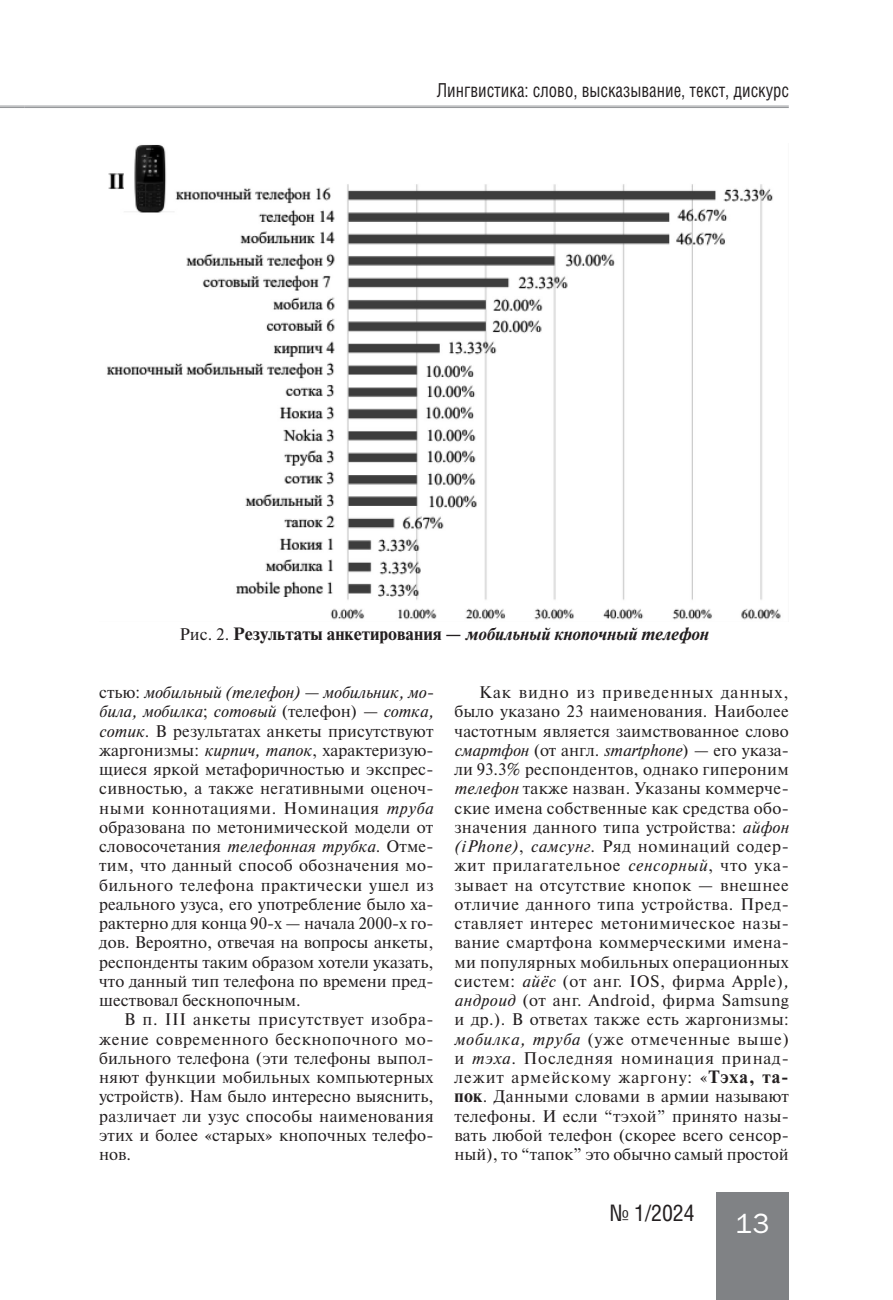
<style>
.page{position:relative;width:893px;height:1300px;background:#fff}
.page>*{position:absolute;margin:0;border:0;box-sizing:border-box;transform-origin:0 0}
.t1{font:28px "Franklin Gothic Book C";color:#fff}
.t2{font:22.75px "Helios Cond";color:#231f20}
.t3{font:19.25px "Helios Cond";color:#231f20;scale:.9 1}
.ТЕКСТ{font:16.8px/19.2px "Newton C";color:#231f20;text-align:justify}
.ТЕКСТ-2{font:italic 700 16.8px "Newton C";color:#231f20}
.s1{font-weight:400;font-style:normal}
.s2{font-style:normal}
.s3{font-style:italic}
.s4{font-weight:700}
</style>
<div class="page">
<svg style="left:0;top:106px;width:25px;height:2px"></svg>
<hr style="left:25px;top:106px;width:764px;height:1px;background:#939598">
<hr style="left:25px;top:107px;width:764px;height:1px;background:#939598">
<div style="left:716px;top:1192px;width:73px;height:108px;background:#808285"></div>
<img style="left:107px;top:144px;width:674px;height:476px">
<p class="t3" style="left:437px;top:78px;width:393px">Лингвистика: слово, высказывание, текст, дискурс</p>
<p class="ТЕКСТ-2" style="left:179px;top:624px;width:531px"><span class="s1">Рис. 2.</span> <span class="s2">Результаты анкетирования —</span> мобильный кнопочный телефон</p>
<p class="ТЕКСТ" style="left:99px;top:683px;width:336px">стью: <span class="s3">мобильный (телефон) — мобильник, мо&shy;била, мобилка</span>; <span class="s3">сотовый</span> (телефон) <span class="s3">— сотка, сотик</span>. В результатах анкеты присутствуют жаргонизмы: <span class="s3">кирпич, тапок</span>, характеризую&shy;щиеся яркой метафоричностью и экспрес&shy;сивностью, а также негативными оценоч&shy;ными коннотациями<span class="s3">.</span> Номинация <span class="s3">труба </span>образована по метонимической модели от словосочетания <span class="s3">телефонная трубка</span>. Отме&shy;тим, что данный способ обозначения мо&shy;бильного телефона практически ушел из реального узуса, его употребление было ха&shy;рактерно для конца 90-х — начала 2000-х го&shy;дов. Вероятно, отвечая на вопросы анкеты, респонденты таким образом хотели указать, что данный тип телефона по времени пред&shy;шествовал бескнопочным.</p>
<p class="ТЕКСТ" style="left:99px;top:1010px;width:336px;text-indent:25px">В п. III анкеты присутствует изобра&shy;жение современного бескнопочного мо&shy;бильного телефона (эти телефоны выпол&shy;няют функции мобильных компьютерных устройств). Нам было интересно выяснить, различает ли узус способы наименования этих и более «старых» кнопочных телефо&shy;нов.</p>
<p class="ТЕКСТ" style="left:454px;top:683px;width:336px;text-indent:25px">Как видно из приведенных данных, было указано 23 наименования. Наиболее частотным является заимствованное слово <span class="s3">смартфон</span> (от англ. <span class="s3">smartphone</span>) <span class="s3">—</span> его указа&shy;ли 93.3% респондентов, однако гипероним <span class="s3">телефон</span> также назван. Указаны коммерче&shy;ские имена собственные как средства обо&shy;значения данного типа устройства: <span class="s3">айфон (iPhone)</span>, <span class="s3">самсунг</span>. Ряд номинаций содер&shy;жит прилагательное <span class="s3">сенсорный</span>, что ука&shy;зывает на отсутствие кнопок — внешнее отличие данного типа устройства. Пред&shy;ставляет интерес метонимическое назы&shy;вание смартфона коммерческими имена&shy;ми популярных мобильных операционных систем: <span class="s3">айёс</span> (от анг. IOS, фирма Apple)<span class="s3">, андроид</span> (от анг. Android, фирма Samsung и др.). В ответах также есть жаргонизмы: <span class="s3">мобилка, труба</span> (уже отмеченные выше) и <span class="s3">тэха.</span> Последняя номинация принад&shy;лежит армейскому жаргону: «<span class="s4">Тэха, та&shy;пок</span>. Данными словами в армии называют телефоны. И если “тэхой” принято назы&shy;вать любой телефон (скорее всего сенсор&shy;ный), то “тапок” это обычно самый простой</p>
<h2 class="t2" style="left:609px;top:1199px;width:87px">№ 1/2024</h2>
<h1 class="t1" style="left:735px;top:1208px;width:35px">13</h1>
</div>
